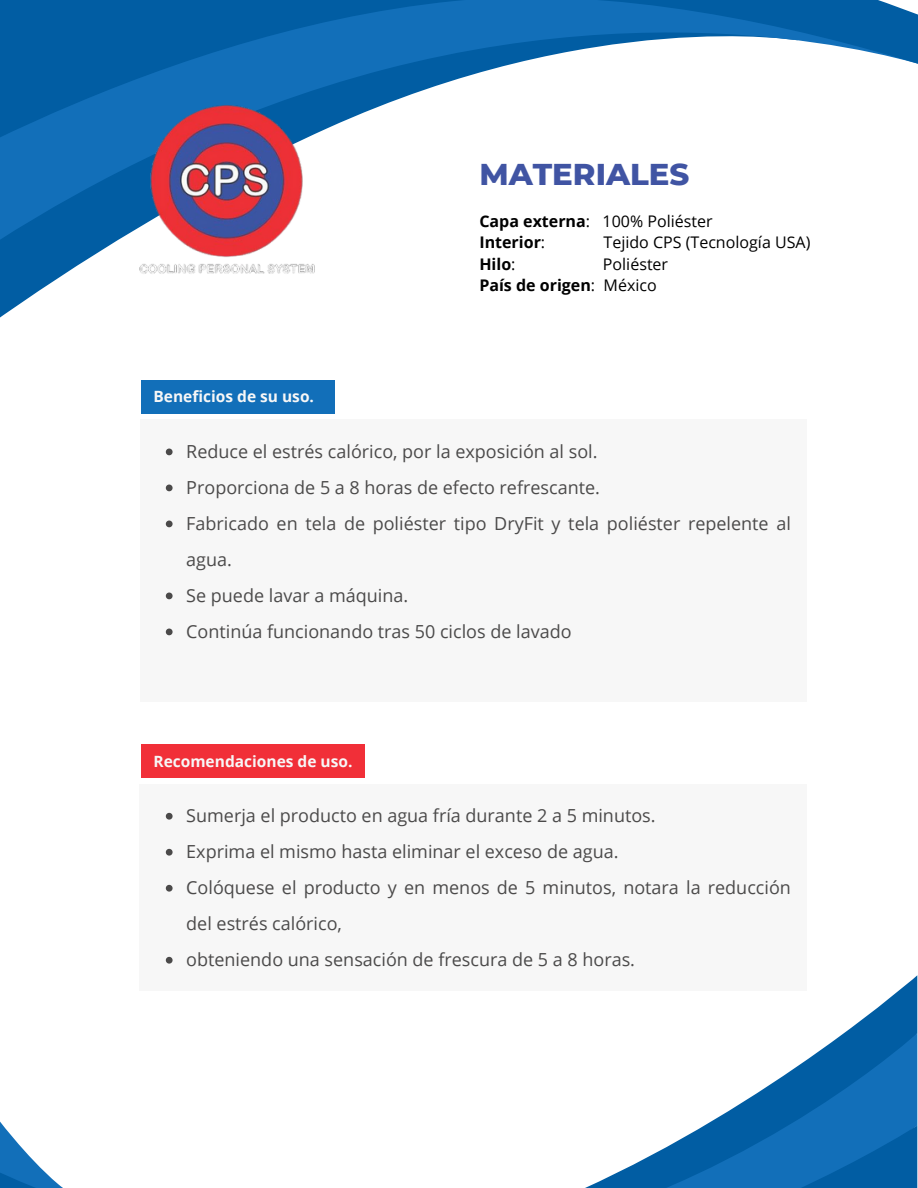
<style>
.page{position:relative;width:918px;height:1188px;background:#fff}
.page>*{position:absolute;margin:0;border:0;box-sizing:border-box;transform-origin:0 0}
.t1{font:800 30.75px "Montserrat";color:#4054a3}
.t2{font:18px/36px "Open Sans";color:#4b4a4a}
.t3{font:16.05px "Open Sans";color:#000}
.t4{font:700 16.05px "Open Sans";color:#000}
.t5{font:700 15.45px "Open Sans";color:#f7f7f7}
.s1{font-weight:700}
.s2{font-weight:400}
</style>
<div class="page">
<svg style="left:0;top:220px;width:140px;height:98px"></svg>
<svg style="left:0;top:0;width:918px;height:220px"></svg>
<svg style="left:844px;top:975px;width:73px;height:58px"></svg>
<svg style="left:703px;top:1033px;width:214px;height:93px"></svg>
<svg style="left:0;top:1126px;width:917px;height:62px"></svg>
<img style="left:140px;top:106px;width:183px;height:168px">
<div style="left:140px;top:784px;width:667px;height:206px;background:#f7f7f7"></div>
<div style="left:140px;top:420px;width:667px;height:282px;background:#f7f7f7"></div>
<svg style="left:166px;top:813px;width:7px;height:7px"></svg>
<svg style="left:166px;top:849px;width:7px;height:7px"></svg>
<svg style="left:166px;top:885px;width:7px;height:7px"></svg>
<svg style="left:166px;top:957px;width:7px;height:7px"></svg>
<svg style="left:166px;top:449px;width:7px;height:6px"></svg>
<svg style="left:166px;top:485px;width:7px;height:6px"></svg>
<svg style="left:166px;top:521px;width:7px;height:6px"></svg>
<svg style="left:166px;top:593px;width:7px;height:6px"></svg>
<svg style="left:166px;top:629px;width:7px;height:6px"></svg>
<div style="left:141px;top:745px;width:224px;height:33px;background:#f12f38"></div>
<div style="left:141px;top:380px;width:194px;height:34px;background:#126fb9"></div>
<p class="t1" style="left:479px;top:155px;width:212px">MATERIALES</p>
<p class="t5" style="left:153px;top:386px;width:162px">Beneficios de su uso.</p>
<p class="t3" style="left:479px;top:210px;width:235px"><span class="s1">Capa externa</span>: 100% Poliéster</p>
<p class="t4" style="left:479px;top:231px;width:67px">Interior<span class="s2">:</span></p>
<p class="t3" style="left:603px;top:231px;width:208px">Tejido CPS (Tecnología USA)</p>
<p class="t4" style="left:479px;top:253px;width:38px">Hilo<span class="s2">:</span></p>
<p class="t3" style="left:603px;top:253px;width:67px">Poliéster</p>
<h3 class="t4" style="left:479px;top:274px;width:179px">País de origen<span class="s2">: México</span></h3>
<p class="t2" style="left:186px;top:433px;width:413px">Reduce el estrés calórico, por la exposición al sol.</p>
<p class="t2" style="left:186px;top:469px;width:415px">Proporciona de 5 a 8 horas de efecto refrescante.</p>
<p class="t2" style="left:186px;top:505px;width:606px">Fabricado en tela de poliéster tipo DryFit y tela poliéster repelente al agua.</p>
<p class="t2" style="left:186px;top:577px;width:223px">Se puede lavar a máquina.</p>
<p class="t2" style="left:186px;top:613px;width:387px">Continúa funcionando tras 50 ciclos de lavado</p>
<p class="t5" style="left:153px;top:750px;width:201px">Recomendaciones de uso.</p>
<p class="t2" style="left:186px;top:797px;width:471px">Sumerja el producto en agua fría durante 2 a 5 minutos.</p>
<h3 class="t2" style="left:186px;top:833px;width:434px">Exprima el mismo hasta eliminar el exceso de agua.</h3>
<h1 class="t2" style="left:186px;top:869px;width:606px">Colóquese el producto y en menos de 5 minutos, notara la reducción del estrés calórico,</h1>
<p class="t2" style="left:186px;top:941px;width:450px">obteniendo una sensación de frescura de 5 a 8 horas.</p>
</div>
